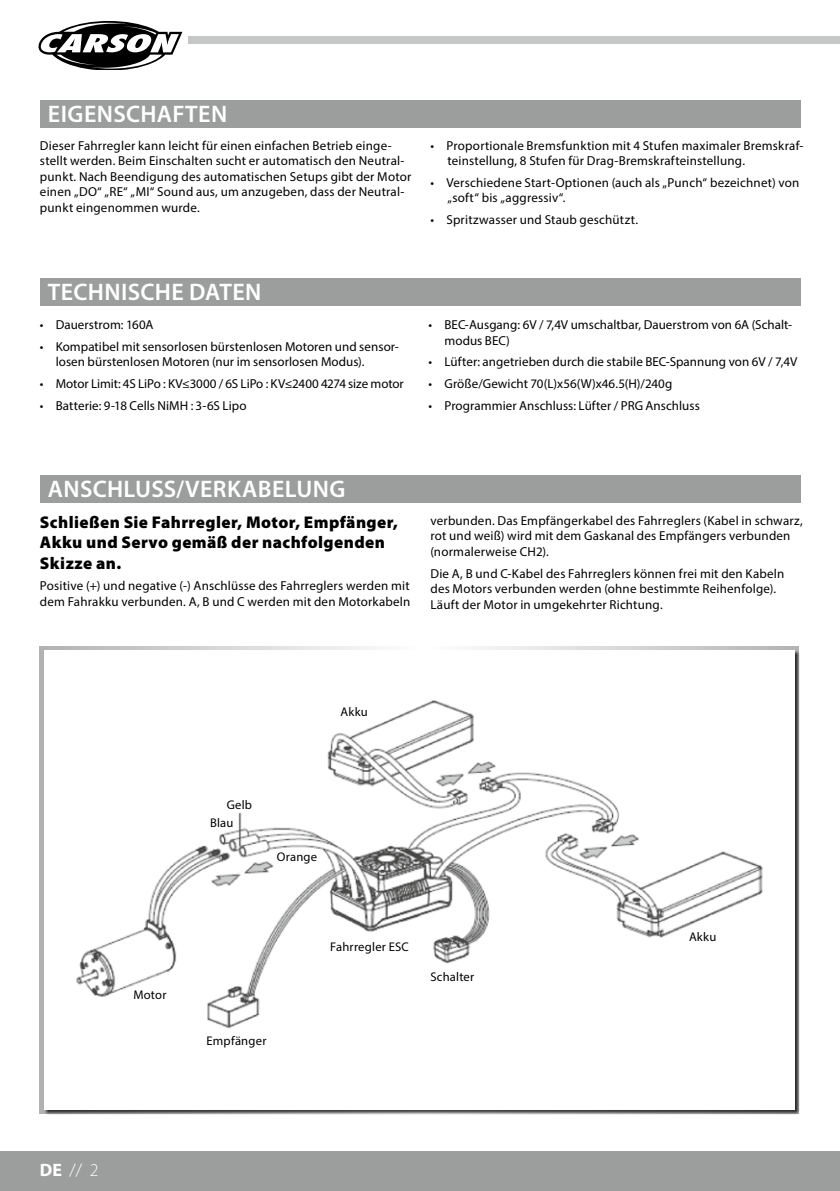
<style>
.page{position:relative;width:840px;height:1191px;background:#fff}
.page>*{position:absolute;margin:0;border:0;box-sizing:border-box;transform-origin:0 0}
.t1{font:600 24px "Myriad Pro";letter-spacing:.015em;color:#fff}
.t2{font:300 18px "Myriad Pro";color:#fff}
.t3{font:900 17px/20.4px "Myriad Pro";letter-spacing:.025em;color:#000}
.t4{font:13px/15.6px "Myriad Pro";letter-spacing:.015em;color:#000}
.t5{font:13px "Myriad Pro";letter-spacing:-.005em;color:#000}
.t6{font:12.6px/18.2px "Myriad Pro";letter-spacing:.02em;color:#000}
.s1{font-weight:700}
</style>
<div class="page">
<div style="left:0;top:1151px;width:839px;height:40px;background:#9c9d9d"></div>
<hr style="left:839px;top:1151px;width:1px;height:40px;background:#9c9d9d">
<div style="left:188px;top:36px;width:651px;height:8px;background:#c5c6c6"></div>
<svg style="left:38px;top:21px;width:145px;height:48px"></svg>
<div style="left:40px;top:100px;width:759px;height:28px;background:#9c9d9d"></div>
<div style="left:40px;top:475px;width:759px;height:28px;background:#9c9d9d"></div>
<img style="left:76px;top:700px;width:687px;height:329px">
<div style="left:40px;top:278px;width:759px;height:28px;background:#9c9d9d"></div>
<h1 class="t1" style="left:48px;top:99px;width:181px">EIGENSCHAFTEN</h1>
<p class="t4" style="left:40px;top:137px;width:372px">Dieser Fahrregler kann leicht für einen einfachen Betrieb einge&shy;stellt werden. Beim Einschalten sucht er automatisch den Neutral&shy;punkt. Nach Beendigung des automatischen Setups gibt der Motor einen „DO“ „RE“ „MI“ Sound aus, um anzugeben, dass der Neutral&shy;punkt eingenommen wurde.</p>
<p class="t4" style="left:447px;top:137px;width:357px;text-indent:-17px">• Proportionale Bremsfunktion mit 4 Stufen maximaler Bremskraf&shy;teinstellung, 8 Stufen für Drag-Bremskrafteinstellung.</p>
<p class="t4" style="left:447px;top:174px;width:353px;text-indent:-17px">• Verschiedene Start-Optionen (auch als „Punch“ bezeichnet) von „soft“ bis „aggressiv“.</p>
<p class="t4" style="left:430px;top:212px;width:209px">• Spritzwasser und Staub geschützt.</p>
<h1 class="t1" style="left:48px;top:276px;width:215px">TECHNISCHE DATEN</h1>
<p class="t4" style="left:40px;top:317px;width:115px">• Dauerstrom: 160A</p>
<p class="t4" style="left:56px;top:338px;width:344px;text-indent:-16px">• Kompatibel mit sensorlosen bürstenlosen Motoren und sensor&shy;losen bürstenlosen Motoren (nur im sensorlosen Modus).</p>
<p class="t5" style="left:40px;top:376px;width:365px">• Motor Limit: 4S LiPo : KV≤3000 / 6S LiPo : KV≤2400 4274 size motor</p>
<p class="t4" style="left:40px;top:397px;width:208px">• Batterie: 9-18 Cells NiMH : 3-6S Lipo</p>
<p class="t4" style="left:444px;top:317px;width:349px;text-indent:-16px">• BEC-Ausgang: 6V / 7,4V umschaltbar, Dauerstrom von 6A (Schalt&shy;modus BEC)</p>
<p class="t4" style="left:428px;top:354px;width:370px">• Lüfter: angetrieben durch die stabile BEC-Spannung von 6V / 7,4V</p>
<p class="t4" style="left:428px;top:376px;width:245px">• Größe/Gewicht 70(L)x56(W)x46.5(H)/240g</p>
<p class="t4" style="left:428px;top:397px;width:273px">• Programmier Anschluss: Lüfter / PRG Anschluss</p>
<h1 class="t1" style="left:48px;top:473px;width:299px">ANSCHLUSS/VERKABELUNG</h1>
<h3 class="t3" style="left:40px;top:511px;width:359px">Schließen Sie Fahrregler, Motor, Empfänger,<br>Akku und Servo gemäß der nachfolgenden<br>Skizze an.</h3>
<p class="t4" style="left:40px;top:578px;width:372px">Positive (+) und negative (-) Anschlüsse des Fahrreglers werden mit dem Fahrakku verbunden. A, B und C werden mit den Motorkabeln</p>
<p class="t4" style="left:430px;top:512px;width:373px">verbunden. Das Empfängerkabel des Fahrreglers (Kabel in schwarz, rot und weiß) wird mit dem Gaskanal des Empfängers verbunden (normalerweise CH2).</p>
<p class="t4" style="left:430px;top:565px;width:355px">Die A, B und C-Kabel des Fahrreglers können frei mit den Kabeln des Motors verbunden werden (ohne bestimmte Reihenfolge).<br>Läuft der Motor in umgekehrter Richtung.</p>
<p class="t6" style="left:133px;top:985px;width:35px">Motor</p>
<p class="t6" style="left:340px;top:702px;width:29px">Akku</p>
<p class="t6" style="left:210px;top:795px;width:44px;text-indent:17px">Gelb<br>Blau</p>
<p class="t6" style="left:276px;top:848px;width:42px">Orange</p>
<p class="t6" style="left:206px;top:1031px;width:61px">Empfänger</p>
<p class="t6" style="left:330px;top:937px;width:80px">Fahrregler ESC</p>
<p class="t6" style="left:430px;top:967px;width:45px">Schalter</p>
<p class="t6" style="left:688px;top:927px;width:29px">Akku</p>
<h2 class="t2" style="left:40px;top:1159px;width:60px"><span class="s1">DE</span> // 2</h2>
</div>
